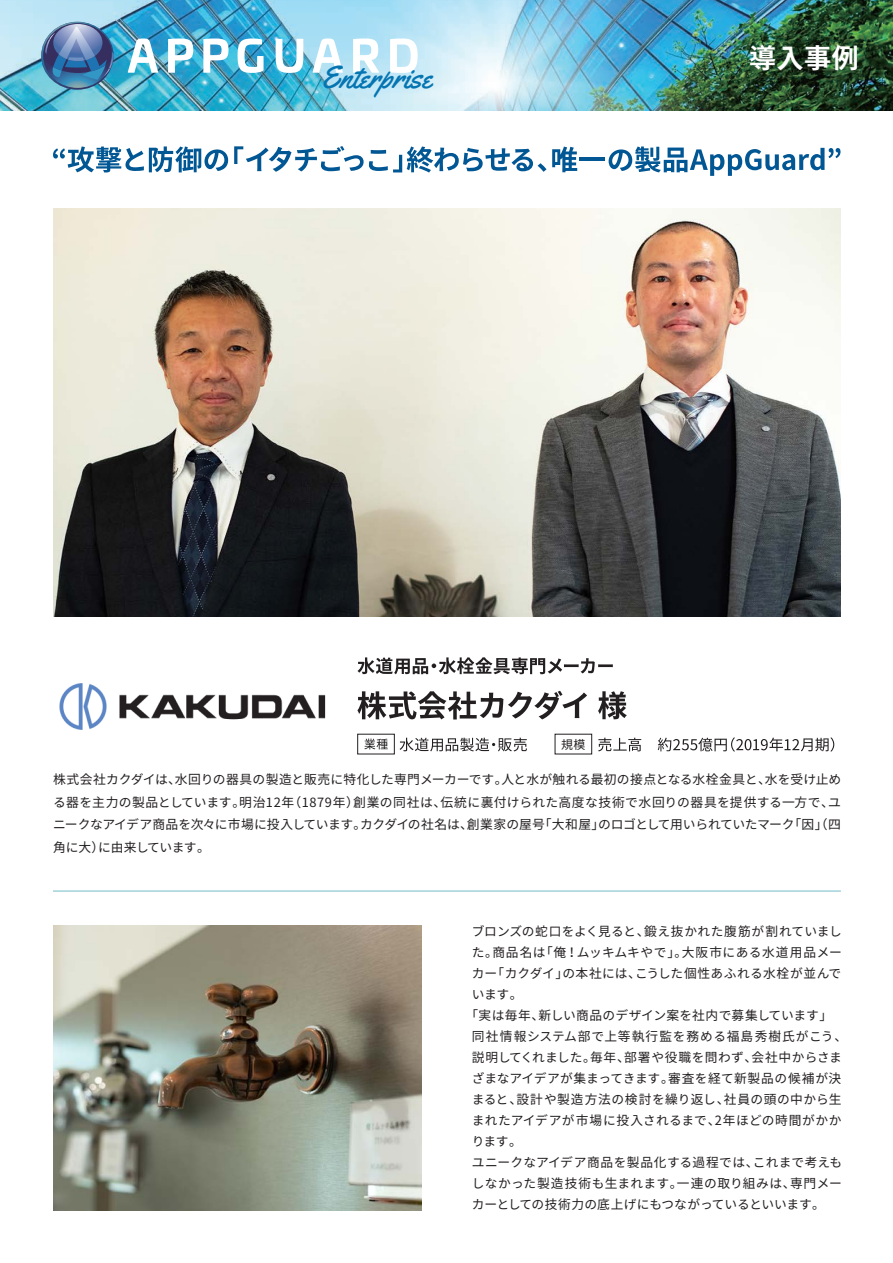
<style>
.page{position:relative;width:893px;height:1263px;background:#fff}
.page>*{position:absolute;margin:0;border:0;box-sizing:border-box;transform-origin:0 0}
.t1{font:31.65px "Yellowtail";color:#0575b2}
.t2{font:700 27px "Source Han Sans";color:#fff}
.t3{font:12.75px/22.5px "Source Han Sans";letter-spacing:.02em;color:#231f20;text-align:justify}
.t4{font:12.75px "Source Han Sans";letter-spacing:.04em;color:#231f20}
.t5{font:12.75px "Source Han Sans";letter-spacing:.065em;color:#231f20}
.t6{font:12.75px "Source Han Sans";letter-spacing:-.01em;color:#231f20}
.t7{font:12px "Source Han Sans";color:#231f20}
</style>
<div class="page">
<img style="left:0;top:0;width:893px;height:111px">
<img style="left:41px;top:22px;width:73px;height:68px">
<svg style="left:59px;top:27px;width:36px;height:34px"></svg>
<svg style="left:128px;top:39px;width:30px;height:34px"></svg>
<svg style="left:168px;top:39px;width:25px;height:34px"></svg>
<svg style="left:203px;top:39px;width:26px;height:34px"></svg>
<svg style="left:238px;top:39px;width:26px;height:34px"></svg>
<svg style="left:276px;top:39px;width:27px;height:34px"></svg>
<svg style="left:312px;top:39px;width:31px;height:34px"></svg>
<svg style="left:353px;top:39px;width:26px;height:34px"></svg>
<svg style="left:390px;top:39px;width:28px;height:34px"></svg>
<img style="left:53px;top:925px;width:368px;height:285px">
<hr style="left:53px;top:890px;width:788px;height:2px;background:#a0d2d8">
<svg style="left:53px;top:146px;width:175px;height:26px"></svg>
<svg style="left:234px;top:146px;width:312px;height:27px"></svg>
<svg style="left:552px;top:147px;width:25px;height:25px"></svg>
<hr style="left:580px;top:157px;width:25px;height:4px;background:#015694">
<svg style="left:609px;top:146px;width:231px;height:30px"></svg>
<img style="left:53px;top:209px;width:787px;height:408px">
<img style="left:59px;top:683px;width:267px;height:47px">
<svg style="left:400px;top:738px;width:127px;height:13px"></svg>
<svg style="left:364px;top:738px;width:24px;height:11px"></svg>
<div style="left:357px;top:734px;width:38px;height:20px;border:1px solid #231f20"></div>
<svg style="left:598px;top:738px;width:43px;height:13px"></svg>
<svg style="left:658px;top:737px;width:176px;height:15px"></svg>
<svg style="left:357px;top:657px;width:256px;height:17px"></svg>
<svg style="left:357px;top:691px;width:230px;height:28px"></svg>
<svg style="left:598px;top:691px;width:29px;height:28px"></svg>
<h1 class="t1" style="left:321px;top:57px;width:113px">Enterprise</h1>
<h2 class="t2" style="left:749px;top:43px;width:111px">導入事例</h2>
<p class="t7" style="left:561px;top:737px;width:26px">規模</p>
<p class="t3" style="left:53px;top:768px;width:790px">株式会社カクダイは、水回りの器具の製造と販売に特化した専門メーカーです。人と水が触れる最初の接点となる水栓金具と、水を受け止める器を主力の製品としています。明治12年（1879年）創業の同社は、伝統に裏付けられた高度な技術で水回りの器具を提供する一方で、ユニークなアイデア商品を次々に市場に投入しています。カクダイの社名は、創業家の屋号「大和屋」のロゴとして用いられていたマーク「因」（四角に大）に由来しています。</p>
<p class="t3" style="left:472px;top:920px;width:372px">ブロンズの蛇口をよく見ると、鍛え抜かれた腹筋が割れていまし</p>
<p class="t3" style="left:472px;top:941px;width:372px">た。商品名は「俺！ムッキムキやで」。大阪市にある水道用品メー</p>
<p class="t3" style="left:472px;top:962px;width:371px">カー「カクダイ」の本社には、こうした個性あふれる水栓が並んで</p>
<p class="t3" style="left:472px;top:983px;width:52px">います。</p>
<p class="t3" style="left:465px;top:1004px;width:368px">「実は毎年、新しい商品のデザイン案を社内で募集しています」</p>
<p class="t5" style="left:472px;top:1029px;width:377px">同社情報システム部で上等執行監を務める福島秀樹氏がこう、</p>
<p class="t3" style="left:472px;top:1046px;width:372px">説明してくれました。毎年、部署や役職を問わず、会社中からさま</p>
<p class="t3" style="left:472px;top:1067px;width:371px">ざまなアイデアが集まってきます。審査を経て新製品の候補が決</p>
<p class="t4" style="left:472px;top:1092px;width:371px">まると、設計や製造方法の検討を繰り返し、社員の頭の中から生</p>
<p class="t3" style="left:472px;top:1109px;width:371px">まれたアイデアが市場に投入されるまで、2年ほどの時間がかか</p>
<p class="t3" style="left:472px;top:1130px;width:52px">ります。</p>
<p class="t3" style="left:472px;top:1151px;width:372px">ユニークなアイデア商品を製品化する過程では、これまで考えも</p>
<p class="t3" style="left:472px;top:1172px;width:372px">しなかった製造技術も生まれます。一連の取り組みは、専門メー</p>
<p class="t6" style="left:472px;top:1197px;width:355px">カーとしての技術力の底上げにもつながっているといいます。</p>
</div>
